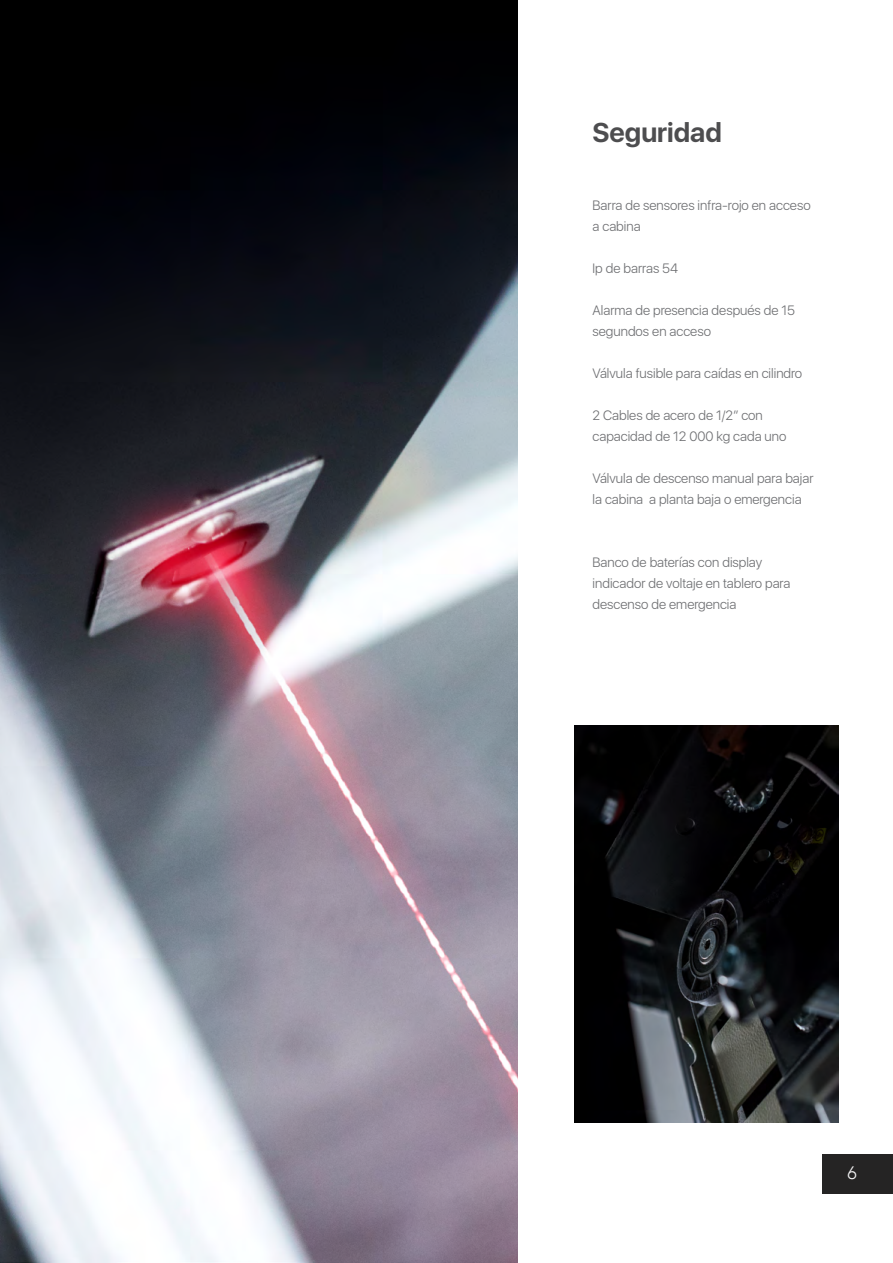
<style>
.page{position:relative;width:893px;height:1263px;background:#fff}
.page>*{position:absolute;margin:0;border:0;box-sizing:border-box;transform-origin:0 0}
.t1{font:700 27px "SFUI Display";color:#4d4d4f}
.t2{font:300 18px "Avenir";color:#f4f4f5}
.t3{font:300 13.5px/21px "SFUI Display";color:#6d6e71}
</style>
<div class="page">
<img style="left:0;top:0;width:518px;height:1263px">
<div style="left:822px;top:1154px;width:71px;height:40px;background:#252424"></div>
<img style="left:574px;top:726px;width:265px;height:397px">
<h1 class="t1" style="left:593px;top:116px;width:131px">Seguridad</h1>
<p class="t3" style="left:593px;top:195px;width:220px">Barra de sensores infra-rojo en acceso a cabina</p>
<p class="t3" style="left:593px;top:258px;width:87px">Ip de barras 54</p>
<p class="t3" style="left:593px;top:300px;width:204px">Alarma de presencia después de 15 segundos en acceso</p>
<p class="t3" style="left:593px;top:363px;width:211px">Válvula fusible para caídas en cilindro</p>
<p class="t3" style="left:593px;top:405px;width:195px">2 Cables de acero de 1/2” con capacidad de 12 000 kg cada uno</p>
<p class="t3" style="left:593px;top:468px;width:222px">Válvula de descenso manual para bajar la cabina a planta baja o emergencia</p>
<p class="t3" style="left:593px;top:552px;width:199px">Banco de baterías con display indicador de voltaje en tablero para descenso de emergencia</p>
<h2 class="t2" style="left:847px;top:1162px;width:11px">6</h2>
</div>
